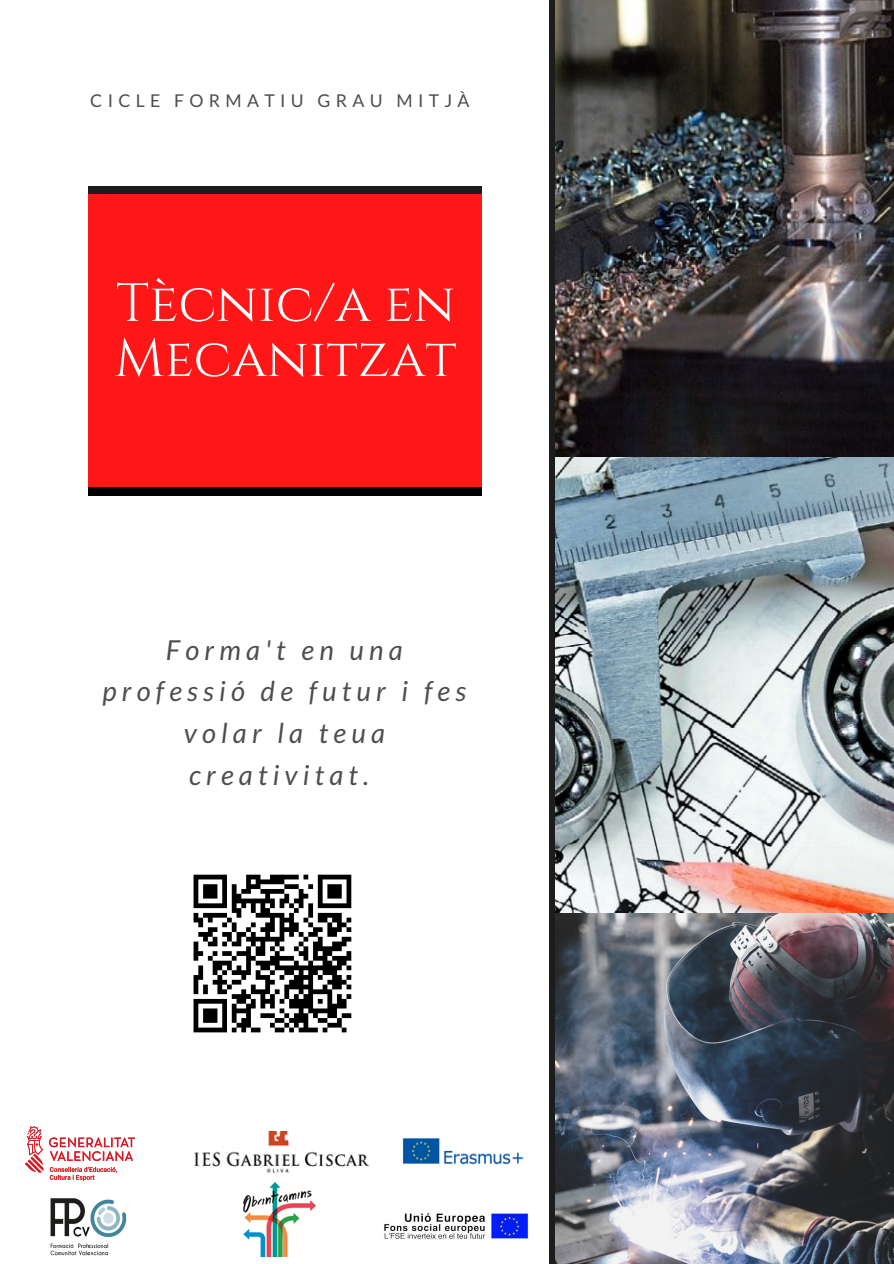
<style>
.page{position:relative;width:894px;height:1264px;background:#fff}
.page>*{position:absolute;margin:0;border:0;box-sizing:border-box;transform-origin:0 0}
.t1{font:53.55px/55.2px "Cinzel";color:#fff}
.t2{font:italic 27.45px/41.7px "Lato";letter-spacing:.19em;color:#4e4e4e;text-align:center}
.t3{font:17.55px "Lato";letter-spacing:.3em;color:#4e4e4e}
</style>
<div class="page">
<div style="left:549px;top:0;width:12px;height:1263px;background:#1c1c1c"></div>
<div style="left:89px;top:194px;width:392px;height:293px;background:#ff1616"></div>
<div style="left:89px;top:186px;width:392px;height:8px;background:#1c1c1c"></div>
<div style="left:89px;top:487px;width:392px;height:8px;background:#000"></div>
<img style="left:25px;top:1126px;width:109px;height:54px">
<img style="left:194px;top:1131px;width:176px;height:42px">
<img style="left:555px;top:0;width:338px;height:1263px">
<img style="left:384px;top:1210px;width:145px;height:30px">
<img style="left:402px;top:1138px;width:122px;height:27px">
<img style="left:243px;top:1182px;width:72px;height:74px">
<img style="left:50px;top:1198px;width:77px;height:57px">
<svg style="left:193px;top:874px;width:158px;height:158px"></svg>
<p class="t3" style="left:90px;top:89px;width:380px">CICLE FORMATIU GRAU MITJÀ</p>
<p class="t1" style="left:114px;top:277px;width:343px">Tècnic/a en<br>Mecanitzat</p>
<p class="t2" style="left:102px;top:628px;width:365px">Forma't en una professió de futur i fes volar la teua creativitat.</p>
</div>
